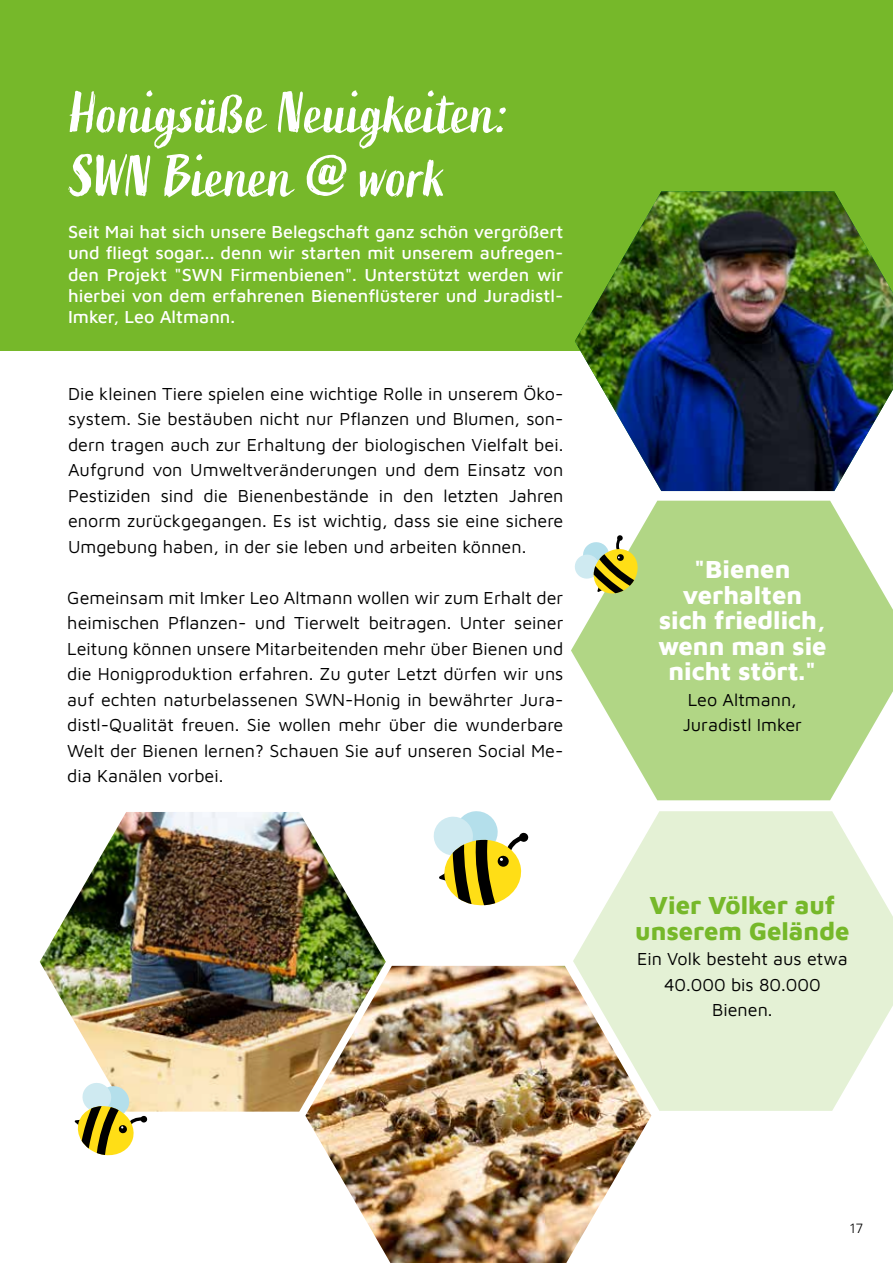
<style>
.page{position:relative;width:893px;height:1263px;background:#fff}
.page>*{position:absolute;margin:0;border:0;box-sizing:border-box;transform-origin:0 0}
.t1{font:58.5px/63.8px "Active One";color:#fff}
.t2{font:800 25.5px/25.5px "Maven Pro";color:#fff;text-align:center}
.t3{font:800 25.5px/25.5px "Maven Pro";color:#76b82a;text-align:center}
.t4{font:18px/25.5px "Maven Pro";color:#000;text-align:justify}
.t5{font:500 18px/21.3px "Maven Pro";color:#fff;text-align:justify}
.t6{font:300 13.5px "Univers LT Std";color:#000}
</style>
<div class="page">
<div style="left:0;top:0;width:893px;height:351px;background:#76b82a"></div>
<svg style="left:571px;top:501px;width:322px;height:299px;fill:#b1d685"></svg>
<img style="left:575px;top:191px;width:318px;height:300px">
<img style="left:40px;top:812px;width:346px;height:300px">
<img style="left:305px;top:966px;width:346px;height:297px">
<svg style="left:573px;top:811px;width:320px;height:300px;background:#e4edd4"></svg>
<div style="left:519px;top:832px;width:9px;height:10px;background:#000;border-radius:50%"></div>
<svg style="left:433px;top:811px;width:90px;height:94px"></svg>
<svg style="left:573px;top:535px;width:67px;height:59px"></svg>
<svg style="left:74px;top:1081px;width:74px;height:75px"></svg>
<h1 class="t1" style="left:68px;top:82px;width:440px">Honigsüße Neuigkeiten:<br>SWN Bienen @ work</h1>
<p class="t5" style="left:68px;top:220px;width:497px">Seit Mai hat sich unsere Belegschaft ganz schön vergrößert und fliegt sogar... denn wir starten mit unserem aufregen&shy;den Projekt "SWN Firmenbienen". Unterstützt werden wir hierbei von dem erfahrenen Bienenflüsterer und Juradistl-Imker, Leo Altmann.</p>
<p class="t4" style="left:68px;top:380px;width:497px">Die kleinen Tiere spielen eine wichtige Rolle in unserem Öko&shy;system. Sie bestäuben nicht nur Pflanzen und Blumen, son&shy;dern tragen auch zur Erhaltung der biologischen Vielfalt bei.<br>Aufgrund von Umweltveränderungen und dem Einsatz von Pestiziden sind die Bienenbestände in den letzten Jahren enorm zurückgegangen. Es ist wichtig, dass sie eine sichere Umgebung haben, in der sie leben und arbeiten können.</p>
<p class="t4" style="left:67px;top:584px;width:498px">Gemeinsam mit Imker Leo Altmann wollen wir zum Erhalt der heimischen Pflanzen- und Tierwelt beitragen. Unter seiner Leitung können unsere Mitarbeitenden mehr über Bienen und die Honigproduktion erfahren. Zu guter Letzt dürfen wir uns auf echten naturbelassenen SWN-Honig in bewährter Jura&shy;distl-Qualität freuen. Sie wollen mehr über die wunderbare Welt der Bienen lernen? Schauen Sie auf unseren Social Me&shy;dia Kanälen vorbei.</p>
<h2 class="t2" style="left:658px;top:555px;width:170px">"Bienen verhalten sich friedlich, wenn man sie nicht stört."</h2>
<p class="t4" style="left:683px;top:686px;width:121px">Leo Altmann,<br>Juradistl Imker</p>
<h2 class="t3" style="left:635px;top:891px;width:216px">Vier Völker auf unserem Gelände</h2>
<p class="t4" style="left:637px;top:945px;width:212px;text-align:center">Ein Volk besteht aus etwa<br>40.000 bis 80.000<br>Bienen.</p>
<p class="t6" style="left:849px;top:1220px;width:16px">17</p>
</div>
